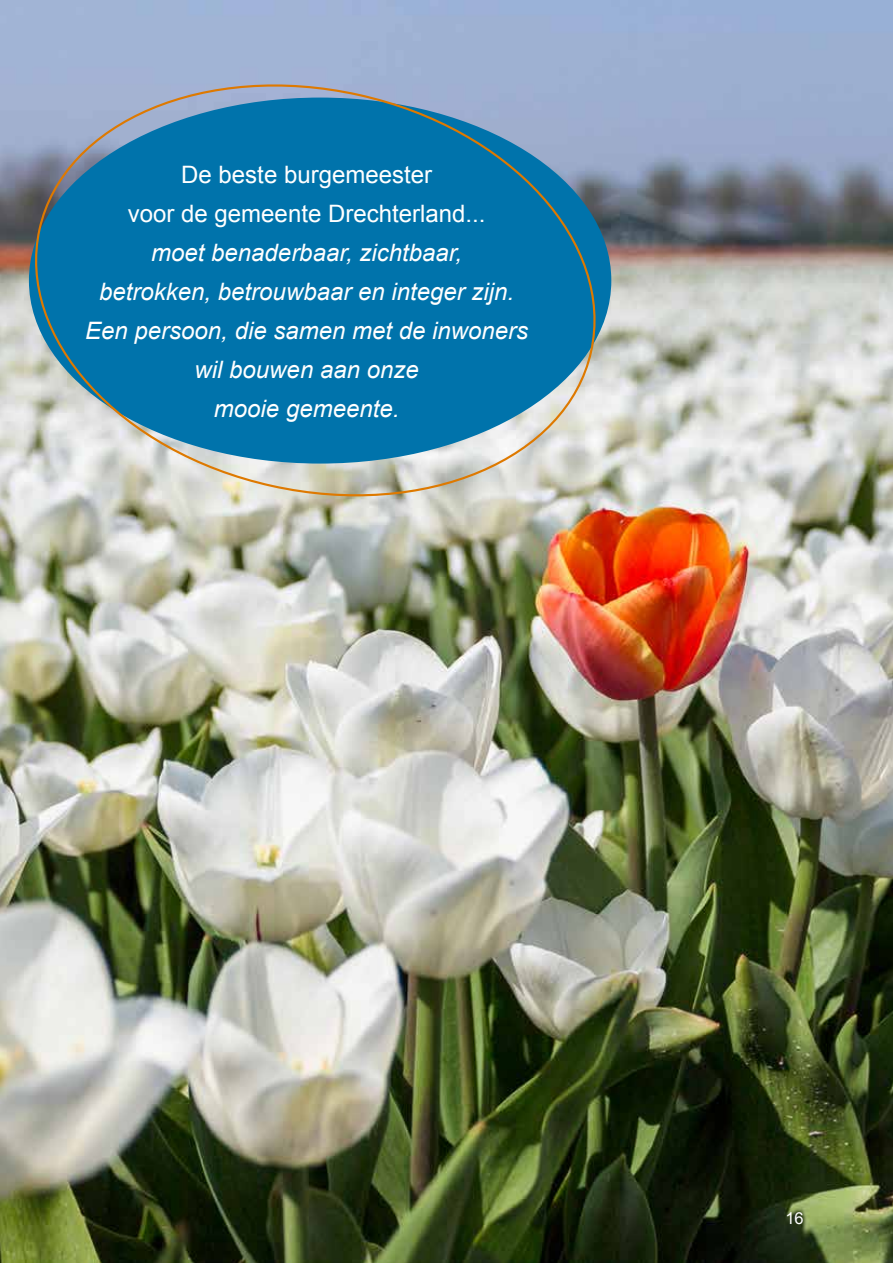
<style>
.page{position:relative;width:893px;height:1263px;background:#fff}
.page>*{position:absolute;margin:0;border:0;box-sizing:border-box;transform-origin:0 0}
.t1{font:italic 24px/39px "Arial";color:#fff;text-align:center}
.t2{font:24px/39px "Arial";color:#fff;text-align:center}
.t3{font:16.5px "Arial";color:#fff}
</style>
<div class="page">
<img style="left:0;top:0;width:893px;height:1263px">
<svg style="left:13px;top:59px;width:605px;height:461px;background:#4b91b5"></svg>
<p class="t2" style="left:128px;top:155px;width:359px">De beste burgemeester<br>voor de gemeente Drechterland...</p>
<p class="t1" style="left:85px;top:234px;width:444px">moet benaderbaar, zichtbaar,<br>betrokken, betrouwbaar en integer zijn.<br>Een persoon, die samen met de inwoners wil bouwen aan onze<br>mooie gemeente.</p>
<p class="t3" style="left:785px;top:1207px;width:20px">16</p>
</div>
